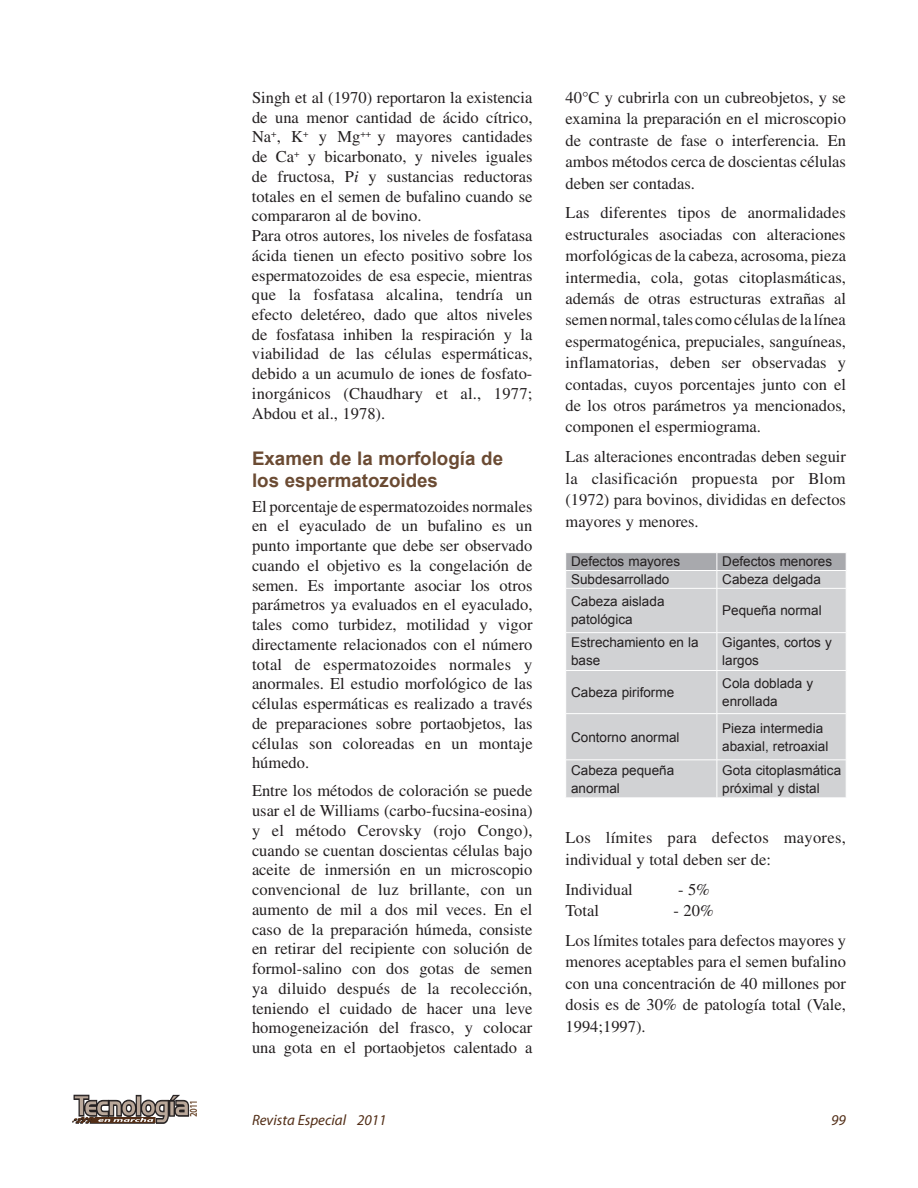
<style>
.page{position:relative;width:918px;height:1188px;background:#fff}
.page>*{position:absolute;margin:0;border:0;box-sizing:border-box;transform-origin:0 0}
.t1{font:700 18.75px/21.1px "Arial";color:#6b4b33}
.t2{font:16.5px/19.8px "Times";color:#231f20;text-align:justify}
.t3{font:italic 15px "Myriad";color:#532f18}
.t4{font:13.5px/18px "Arial";color:#231f20}
.s1{font-style:italic}
</style>
<div class="page">
<svg style="left:72px;top:1095px;width:125px;height:29px"></svg>
<div style="left:566px;top:589px;width:280px;height:209px;background:#d1d2d4"></div>
<svg style="left:566px;top:553px;width:280px;height:35px;background:#bfc0c3"></svg>
<hr style="left:717px;top:589px;width:1px;height:43px;background:#fff">
<hr style="left:566px;top:632px;width:151px;height:1px;background:#fff">
<hr style="left:717px;top:632px;width:129px;height:1px;background:#fff">
<hr style="left:717px;top:633px;width:1px;height:37px;background:#fff">
<hr style="left:566px;top:670px;width:151px;height:1px;background:#fff">
<hr style="left:717px;top:670px;width:129px;height:1px;background:#fff">
<hr style="left:717px;top:671px;width:1px;height:42px;background:#fff">
<hr style="left:566px;top:713px;width:151px;height:1px;background:#fff">
<hr style="left:717px;top:713px;width:129px;height:1px;background:#fff">
<hr style="left:717px;top:714px;width:1px;height:46px;background:#fff">
<hr style="left:566px;top:760px;width:151px;height:1px;background:#fff">
<hr style="left:717px;top:760px;width:129px;height:1px;background:#fff">
<hr style="left:717px;top:760px;width:1px;height:38px;background:#fff">
<p class="t2" style="left:252px;top:87px;width:282px;text-align:left">Singh et al (1970) reportaron la existencia de una menor cantidad de ácido cítrico, Na<sup>+</sup>, K<sup>+</sup> y Mg<sup>++</sup> y mayores cantidades de Ca<sup>+</sup> y bicarbonato, y niveles iguales de fructosa, P<span class="s1">i</span> y sustancias reductoras totales en el semen de bufalino cuando se compararon al de bovino.<br>Para otros autores, los niveles de fosfatasa ácida tienen un efecto positivo sobre los espermatozoides de esa especie, mientras que la fosfatasa alcalina, tendría un efecto deletéreo, dado que altos niveles de fosfatasa inhiben la respiración y la viabilidad de las células espermáticas, debido a un acumulo de iones de fosfato&shy;inorgánicos (Chaudhary et al., 1977; Abdou et al., 1978).</p>
<p class="t1" style="left:252px;top:449px;width:253px">Examen de la morfología de los espermatozoides</p>
<p class="t2" style="left:252px;top:496px;width:282px">El porcentaje de espermatozoides normales en el eyaculado de un bufalino es un punto importante que debe ser observado cuando el objetivo es la congelación de semen. Es importante asociar los otros parámetros ya evaluados en el eyaculado, tales como turbidez, motilidad y vigor directamente relacionados con el número total de espermatozoides normales y anormales. El estudio morfológico de las células espermáticas es realizado a través de preparaciones sobre portaobjetos, las células son coloreadas en un montaje húmedo.</p>
<p class="t2" style="left:252px;top:781px;width:282px">Entre los métodos de coloración se puede usar el de Williams (carbo-fucsina-eosina) y el método Cerovsky (rojo Congo), cuando se cuentan doscientas células bajo aceite de inmersión en un microscopio convencional de luz brillante, con un aumento de mil a dos mil veces. En el caso de la preparación húmeda, consiste en retirar del recipiente con solución de formol-salino con dos gotas de semen ya diluido después de la recolección, teniendo el cuidado de hacer una leve homogeneización del frasco, y colocar una gota en el portaobjetos calentado a</p>
<p class="t2" style="left:566px;top:87px;width:282px;line-height:21.5px">40°C y cubrirla con un cubreobjetos, y se examina la preparación en el microscopio de contraste de fase o interferencia. En ambos métodos cerca de doscientas células deben ser contadas.</p>
<p class="t2" style="left:566px;top:202px;width:282px;line-height:21.5px">Las diferentes tipos de anormalidades estructurales asociadas con alteraciones morfológicas de la cabeza, acrosoma, pieza intermedia, cola, gotas citoplasmáticas, además de otras estructuras extrañas al semen normal, tales como células de la línea espermatogénica, prepuciales, sanguíneas, inflamatorias, deben ser observadas y contadas, cuyos porcentajes junto con el de los otros parámetros ya mencionados, componen el espermiograma.</p>
<p class="t2" style="left:566px;top:446px;width:282px;line-height:21.5px">Las alteraciones encontradas deben seguir la clasificación propuesta por Blom (1972) para bovinos, divididas en defectos mayores y menores.</p>
<p class="t4" style="left:571px;top:553px;width:111px">Defectos mayores</p>
<p class="t4" style="left:722px;top:553px;width:111px">Defectos menores</p>
<p class="t4" style="left:571px;top:571px;width:100px">Subdesarrollado</p>
<p class="t4" style="left:722px;top:571px;width:100px">Cabeza delgada</p>
<p class="t4" style="left:571px;top:593px;width:95px">Cabeza aislada patológica</p>
<p class="t4" style="left:722px;top:602px;width:101px">Pequeña normal</p>
<p class="t4" style="left:571px;top:634px;width:129px">Estrechamiento en la base</p>
<p class="t4" style="left:722px;top:634px;width:111px">Gigantes, cortos y largos</p>
<p class="t4" style="left:571px;top:683px;width:105px">Cabeza piriforme</p>
<p class="t4" style="left:722px;top:674px;width:92px">Cola doblada y enrollada</p>
<p class="t4" style="left:571px;top:728px;width:110px">Contorno anormal</p>
<p class="t4" style="left:722px;top:719px;width:108px">Pieza intermedia abaxial, retroaxial</p>
<p class="t4" style="left:571px;top:761px;width:105px">Cabeza pequeña anormal</p>
<p class="t4" style="left:722px;top:761px;width:120px">Gota citoplasmática próximal y distal</p>
<p class="t2" style="left:566px;top:827px;width:282px;line-height:21.5px">Los límites para defectos mayores, individual y total deben ser de:</p>
<p class="t2" style="left:566px;top:879px;width:69px">Individual</p>
<p class="t2" style="left:678px;top:879px;width:34px">- 5%</p>
<p class="t2" style="left:566px;top:901px;width:35px">Total</p>
<p class="t2" style="left:566px;top:896px;width:282px;line-height:29.8px;text-indent:108px">- 20%<br>Los límites totales para defectos mayores y</p>
<p class="t2" style="left:566px;top:951px;width:282px;line-height:21.5px">menores aceptables para el semen bufalino con una concentración de 40 millones por dosis es de 30% de patología total (Vale, 1994;1997).</p>
<p class="t3" style="left:252px;top:1113px;width:136px">Revista Especial 2011</p>
<p class="t3" style="left:831px;top:1113px;width:16px">99</p>
</div>
